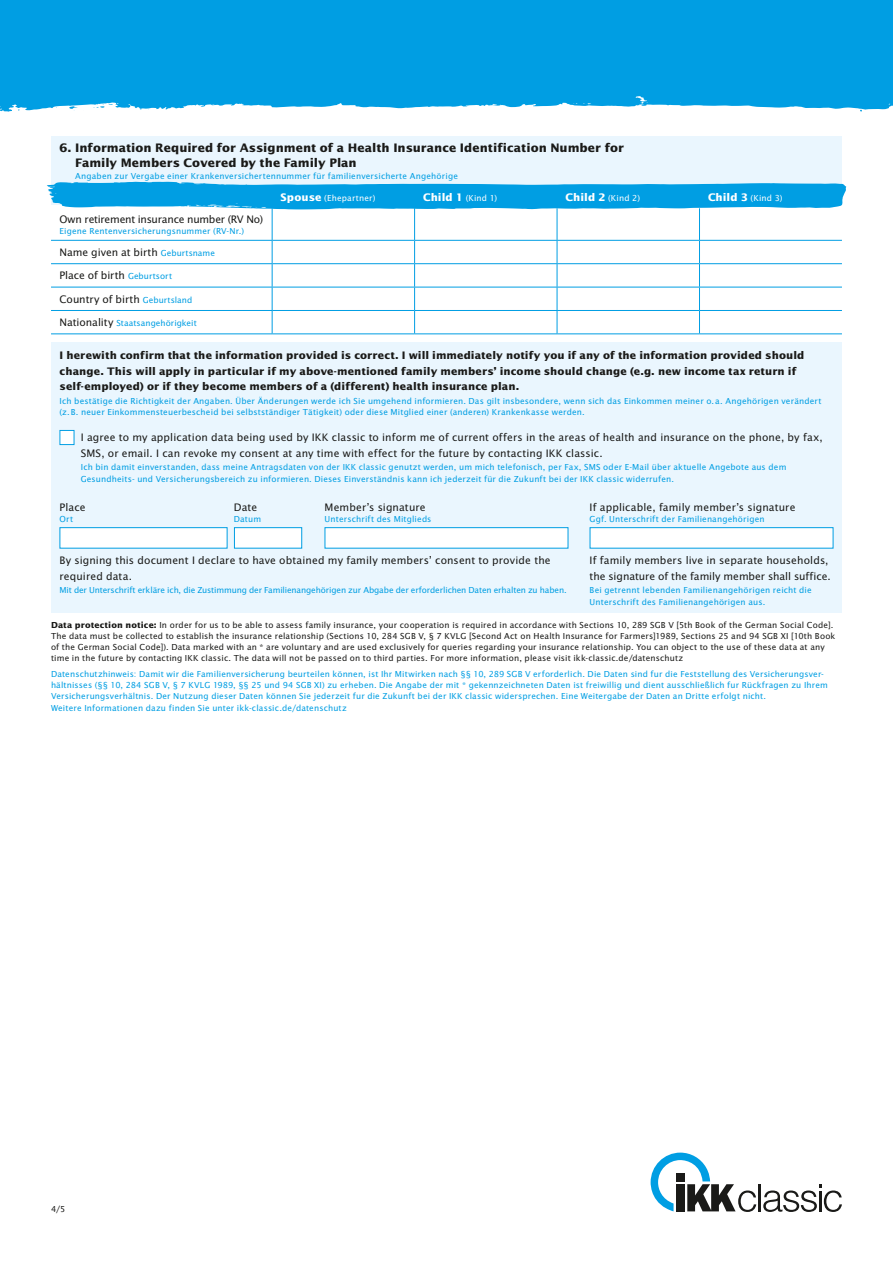
<style>
.page{position:relative;width:893px;height:1263px;background:#fff}
.page>*{position:absolute;margin:0;border:0;box-sizing:border-box;transform-origin:0 0}
.Subheadline_LucidaSa{font:700 12.75px/15.8px "Lucida Sans EFOP";color:#1a1a18}
.Tabellencopy_LucidaS{font:11.25px/15.8px "Lucida Sans EFOP";letter-spacing:.01em;color:#1a1a18}
.Copy_LucidaSans_Roma{font:700 11.25px/15.8px "Lucida Sans EFOP";letter-spacing:.01em;color:#1a1a18}
.Tabellencopy_LucidaS-2{font:11.25px "Lucida Sans EFOP";letter-spacing:-.02em;color:#1a1a18}
.Fußnoten_LucidaSans{font:9px/11.2px "Lucida Sans EFOP";letter-spacing:.015em;color:#009ee3}
.Fußnoten_LucidaSans-2{font:9px/11.2px "Lucida Sans EFOP";letter-spacing:.02em;color:#1a1a18}
.Copy_LucidaSans_Roma-2{font:9px/11.2px "Lucida Sans EFOP";letter-spacing:.015em;color:#009ee3}
.Fußnoten_LucidaSans-3{font:9px "Lucida Sans EFOP";letter-spacing:-.015em;color:#009ee3}
.Subheadline_LucidaSa-2{font:9px "Lucida Sans EFOP";letter-spacing:.015em;color:#009ee3}
.Tabellencopy_LucidaS-3{font:9px "Lucida Sans EFOP";letter-spacing:.015em;color:#009ee3}
.Tabellenrubrik_neg_L{font:9px "Lucida Sans EFOP";letter-spacing:.02em;color:#fff}
.s1{font-weight:700;font-size:11.25px}
.s2{font-size:9px;color:#009ee3}
.s3{font-size:11.25px;color:#1a1a18}
.s4{font-weight:700}
</style>
<div class="page">
<div style="left:0;top:0;width:893px;height:112px;background:#009ee3"></div>
<hr style="left:51px;top:240px;width:221px;height:1px;background:#009ee3">
<hr style="left:272px;top:240px;width:143px;height:1px;background:#009ee3">
<hr style="left:415px;top:240px;width:142px;height:1px;background:#009ee3">
<hr style="left:557px;top:240px;width:142px;height:1px;background:#009ee3">
<hr style="left:699px;top:240px;width:143px;height:1px;background:#009ee3">
<hr style="left:51px;top:263px;width:221px;height:1px;background:#009ee3">
<hr style="left:272px;top:263px;width:143px;height:1px;background:#009ee3">
<hr style="left:415px;top:263px;width:142px;height:1px;background:#009ee3">
<hr style="left:557px;top:263px;width:142px;height:1px;background:#009ee3">
<hr style="left:699px;top:263px;width:143px;height:1px;background:#009ee3">
<hr style="left:51px;top:287px;width:221px;height:1px;background:#009ee3">
<hr style="left:272px;top:287px;width:143px;height:1px;background:#009ee3">
<hr style="left:415px;top:287px;width:142px;height:1px;background:#009ee3">
<hr style="left:557px;top:287px;width:142px;height:1px;background:#009ee3">
<hr style="left:699px;top:287px;width:143px;height:1px;background:#009ee3">
<hr style="left:51px;top:310px;width:221px;height:1px;background:#009ee3">
<hr style="left:272px;top:310px;width:143px;height:1px;background:#009ee3">
<hr style="left:415px;top:310px;width:142px;height:1px;background:#009ee3">
<hr style="left:557px;top:310px;width:142px;height:1px;background:#009ee3">
<hr style="left:699px;top:310px;width:143px;height:1px;background:#009ee3">
<hr style="left:51px;top:333px;width:221px;height:1px;background:#009ee3">
<hr style="left:272px;top:333px;width:143px;height:1px;background:#009ee3">
<hr style="left:415px;top:333px;width:142px;height:1px;background:#009ee3">
<hr style="left:557px;top:333px;width:142px;height:1px;background:#009ee3">
<hr style="left:699px;top:333px;width:143px;height:1px;background:#009ee3">
<hr style="left:272px;top:208px;width:1px;height:32px;background:#009ee3">
<hr style="left:414px;top:208px;width:1px;height:32px;background:#009ee3">
<hr style="left:557px;top:208px;width:1px;height:32px;background:#009ee3">
<hr style="left:699px;top:208px;width:1px;height:32px;background:#009ee3">
<svg style="left:272px;top:241px;width:1px;height:92px"></svg>
<svg style="left:414px;top:241px;width:1px;height:92px"></svg>
<svg style="left:557px;top:241px;width:1px;height:92px"></svg>
<svg style="left:699px;top:241px;width:1px;height:92px"></svg>
<div style="left:51px;top:343px;width:791px;height:270px;background:#eaf6fe"></div>
<div style="left:60px;top:430px;width:14px;height:15px;background:#fff"></div>
<div style="left:60px;top:430px;width:14px;height:15px;border:1px solid #009ee3"></div>
<div style="left:60px;top:527px;width:167px;height:21px;background:#fff;border:1px solid #009ee3"></div>
<div style="left:234px;top:527px;width:68px;height:21px;background:#fff;border:1px solid #009ee3"></div>
<div style="left:325px;top:527px;width:243px;height:21px;background:#fff;border:1px solid #009ee3"></div>
<div style="left:590px;top:527px;width:243px;height:21px;background:#fff;border:1px solid #009ee3"></div>
<div style="left:51px;top:136px;width:791px;height:68px;background:#eaf6fe"></div>
<svg style="left:47px;top:182px;width:800px;height:27px;background:#1da9e6"></svg>
<svg style="left:651px;top:1152px;width:105px;height:60px"></svg>
<hr style="left:759px;top:1184px;width:2px;height:27px;background:#1a1a18">
<svg style="left:763px;top:1184px;width:79px;height:28px"></svg>
<p class="Subheadline_LucidaSa" style="left:75px;top:140px;width:550px;text-indent:-16px">6. Information Required for Assignment of a Health Insurance Identification Number for<br>Family Members Covered by the Family Plan</p>
<p class="Subheadline_LucidaSa-2" style="left:75px;top:171px;width:384px">Angaben zur Vergabe einer Krankenversichertennummer für familienversicherte Angehörige</p>
<p class="Tabellenrubrik_neg_L" style="left:281px;top:193px;width:96px"><span class="s1">Spouse</span> (Ehepartner)</p>
<p class="Tabellenrubrik_neg_L" style="left:423px;top:193px;width:76px"><span class="s1">Child 1</span> (Kind 1)</p>
<p class="Tabellenrubrik_neg_L" style="left:566px;top:193px;width:76px"><span class="s1">Child 2</span> (Kind 2)</p>
<p class="Tabellenrubrik_neg_L" style="left:708px;top:193px;width:76px"><span class="s1">Child 3</span> (Kind 3)</p>
<p class="Tabellencopy_LucidaS-2" style="left:60px;top:213px;width:205px">Own retirement insurance number (RV No)</p>
<p class="Tabellencopy_LucidaS-3" style="left:60px;top:226px;width:186px">Eigene Rentenversicherungsnummer (RV-Nr.)</p>
<p class="Tabellencopy_LucidaS" style="left:60px;top:245px;width:157px">Name given at birth <span class="s2">Geburtsname</span></p>
<p class="Tabellencopy_LucidaS" style="left:60px;top:268px;width:114px">Place of birth <span class="s2">Geburtsort</span></p>
<p class="Tabellencopy_LucidaS" style="left:60px;top:292px;width:134px">Country of birth <span class="s2">Geburtsland</span></p>
<p class="Tabellencopy_LucidaS-3" style="left:60px;top:318px;width:139px"><span class="s3">Nationality</span> Staatsangehörigkeit</p>
<p class="Copy_LucidaSans_Roma" style="left:60px;top:348px;width:746px">I herewith confirm that the information provided is correct. I will immediately notify you if any of the information provided should change. This will apply in particular if my above-mentioned family members’ income should change (e.g. new income tax return if self-employed) or if they become members of a (different) health insurance plan.</p>
<p class="Copy_LucidaSans_Roma-2" style="left:60px;top:395px;width:763px">Ich bestätige die Richtigkeit der Angaben. Über Änderungen werde ich Sie umgehend informieren. Das gilt insbesondere, wenn sich das Einkommen meiner o.a. Angehörigen verändert (z.B. neuer Einkommensteuerbescheid bei selbstständiger Tätigkeit) oder diese Mitglied einer (anderen) Krankenkasse werden.</p>
<p class="Tabellencopy_LucidaS" style="left:81px;top:430px;width:743px">I agree to my application data being used by IKK classic to inform me of current offers in the areas of health and insurance on the phone, by fax,<br>SMS, or email. I can revoke my consent at any time with effect for the future by contacting IKK classic.</p>
<p class="Fußnoten_LucidaSans" style="left:81px;top:462px;width:707px">Ich bin damit einverstanden, dass meine Antragsdaten von der IKK classic genutzt werden, um mich telefonisch, per Fax, SMS oder E-Mail über aktuelle Angebote aus dem<br>Gesundheits- und Versicherungsbereich zu informieren. Dieses Einverständnis kann ich jederzeit für die Zukunft bei der IKK classic widerrufen.</p>
<p class="Tabellencopy_LucidaS" style="left:60px;top:500px;width:28px">Place</p>
<p class="Tabellencopy_LucidaS" style="left:234px;top:500px;width:25px">Date</p>
<p class="Tabellencopy_LucidaS" style="left:325px;top:500px;width:103px">Member’s signature</p>
<p class="Tabellencopy_LucidaS" style="left:590px;top:500px;width:207px">If applicable, family member’s signature</p>
<p class="Fußnoten_LucidaSans" style="left:60px;top:514px;width:15px">Ort</p>
<p class="Fußnoten_LucidaSans" style="left:234px;top:514px;width:29px">Datum</p>
<p class="Fußnoten_LucidaSans" style="left:325px;top:514px;width:108px">Unterschrift des Mitglieds</p>
<p class="Fußnoten_LucidaSans" style="left:590px;top:514px;width:176px">Ggf. Unterschrift der Familienangehörigen</p>
<p class="Tabellencopy_LucidaS" style="left:60px;top:553px;width:493px">By signing this document I declare to have obtained my family members’ consent to provide the</p>
<p class="Tabellencopy_LucidaS" style="left:590px;top:553px;width:240px">If family members live in separate households,</p>
<p class="Tabellencopy_LucidaS" style="left:60px;top:569px;width:74px">required data.</p>
<p class="Tabellencopy_LucidaS" style="left:590px;top:569px;width:243px">the signature of the family member shall suffice.</p>
<p class="Fußnoten_LucidaSans-3" style="left:60px;top:585px;width:509px">Mit der Unterschrift erkläre ich, die Zustimmung der Familienangehörigen zur Abgabe der erforderlichen Daten erhalten zu haben.</p>
<p class="Fußnoten_LucidaSans" style="left:590px;top:585px;width:224px">Bei getrennt lebenden Familienangehörigen reicht die<br>Unterschrift des Familienangehörigen aus.</p>
<p class="Fußnoten_LucidaSans-2" style="left:51px;top:619px;width:786px"><span class="s4">Data protection notice:</span> In order for us to be able to assess family insurance, your cooperation is required in accordance with Sections 10, 289 SGB V [5th Book of the German Social Code].<br>The data must be collected to establish the insurance relationship (Sections 10, 284 SGB V, § 7 KVLG [Second Act on Health Insurance for Farmers]1989, Sections 25 and 94 SGB XI [10th Book of the German Social Code]). Data marked with an * are voluntary and are used exclusively for queries regarding your insurance relationship. You can object to the use of these data at any time in the future by contacting IKK classic. The data will not be passed on to third parties. For more information, please visit ikk-classic.de/datenschutz</p>
<p class="Fußnoten_LucidaSans" style="left:51px;top:669px;width:778px">Datenschutzhinweis: Damit wir die Familienversicherung beurteilen können, ist Ihr Mitwirken nach §§ 10, 289 SGB V erforderlich. Die Daten sind fur die Feststellung des Versicherungsver&shy;hältnisses (§§ 10, 284 SGB V, § 7 KVLG 1989, §§ 25 und 94 SGB XI) zu erheben. Die Angabe der mit * gekennzeichneten Daten ist freiwillig und dient ausschließlich fur Rückfragen zu Ihrem Versicherungsverhältnis. Der Nutzung dieser Daten können Sie jederzeit fur die Zukunft bei der IKK classic widersprechen. Eine Weitergabe der Daten an Dritte erfolgt nicht.<br>Weitere Informationen dazu finden Sie unter ikk-classic.de/datenschutz</p>
<p class="Fußnoten_LucidaSans-2" style="left:51px;top:1204px;width:16px">4/5</p>
</div>
